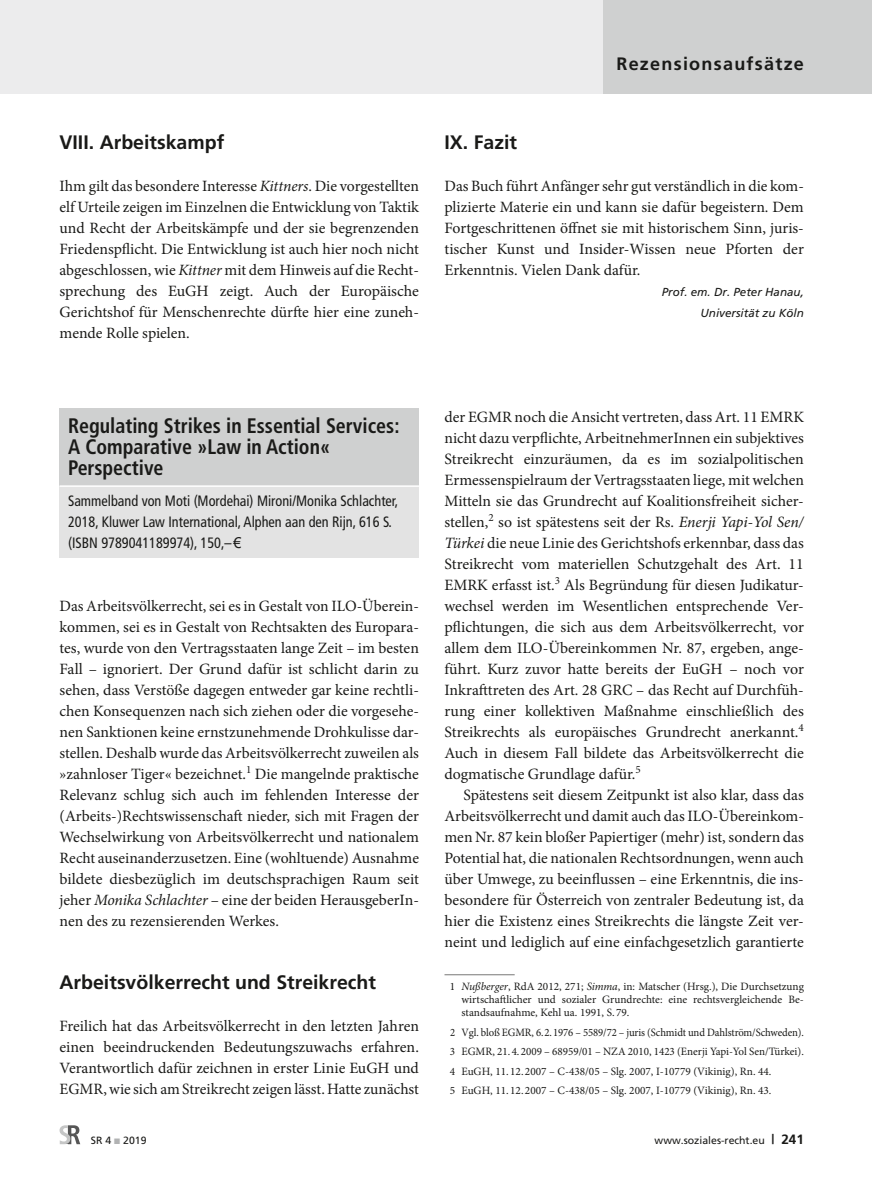
<style>
.page{position:relative;width:872px;height:1191px;background:#fff}
.page>*{position:absolute;margin:0;border:0;box-sizing:border-box;transform-origin:0 0}
.Rezensionen_U1{font:700 condensed 21px/21px "Frutiger";color:#1a1a18;scale:.95 1}
.U1_kein_Kasten{font:700 19.5px "Frutiger";color:#1a1a18}
.t1{font:700 18px "Frutiger";letter-spacing:.07em;color:#1a1a18}
.GS{font:15.75px/21px "Minion Pro";color:#1a1a18;text-align:justify}
.GS_Folge{font:15.75px/21px "Minion Pro";color:#1a1a18;text-align:justify}
.Rezensionen_biblioAn{font:condensed 15px/21px "Frutiger";color:#1a1a18;scale:.95 1}
.Autor_2{font:italic 11.7px/21px "Frutiger";color:#1a1a18;text-align:right}
.FN_Standard{font:11.25px "Minion Pro";color:#1a1a18}
.FN_Linie{font:11.25px/13.2px "Minion Pro";color:#1a1a18;text-align:justify}
.FN_Standard-2{font:11.25px "Minion Pro";color:#1a1a18;scale:.95 1}
.t2{font:10.5px "Frutiger";color:#1a1a18}
.s1{font-style:italic}
.s2{font-family:"Arial";font-stretch:normal}
.s3{color:#b1b2b3}
.s4{font-weight:700;font-size:13.5px}
</style>
<div class="page">
<div style="left:0;top:0;width:872px;height:94px;background:#ececed"></div>
<div style="left:603px;top:0;width:269px;height:94px;background:#cfd0d0"></div>
<svg style="left:60px;top:1125px;width:20px;height:19px"></svg>
<div style="left:60px;top:408px;width:359px;height:93px;background:#cfd0d0"></div>
<div style="left:60px;top:486px;width:359px;height:71px;background:#e3e3e3"></div>
<hr style="left:60px;top:485px;width:359px;height:2px;background:#fff">
<hr style="left:444px;top:974px;width:70px;height:1px;background:#878786">
<p class="t1" style="left:616px;top:53px;width:189px">Rezensionsaufsätze</p>
<p class="U1_kein_Kasten" style="left:60px;top:131px;width:166px">VIII. Arbeitskampf</p>
<p class="GS" style="left:60px;top:175px;width:361px">Ihm gilt das besondere Interesse <span class="s1">Kittners</span>. Die vorgestellten elf Urteile zeigen im Einzelnen die Entwicklung von Taktik und Recht der Arbeitskämpfe und der sie begrenzenden Friedenspflicht. Die Entwicklung ist auch hier noch nicht abgeschlossen, wie <span class="s1">Kittner</span> mit dem Hinweis auf die Recht&shy;sprechung des EuGH zeigt. Auch der Europäische Gerichtshof für Menschenrechte dürfte hier eine zuneh&shy;mende Rolle spielen.</p>
<p class="U1_kein_Kasten" style="left:444px;top:131px;width:74px">IX. Fazit</p>
<p class="GS" style="left:444px;top:175px;width:361px">Das Buch führt Anfänger sehr gut verständlich in die kom&shy;plizierte Materie ein und kann sie dafür begeistern. Dem Fortgeschrittenen öffnet sie mit historischem Sinn, juris&shy;tischer Kunst und Insider-Wissen neue Pforten der Erkenntnis. Vielen Dank dafür.</p>
<p class="Autor_2" style="left:661px;top:281px;width:144px">Prof. em. Dr. Peter Hanau,<br>Universität zu Köln</p>
<p class="Rezensionen_U1" style="left:68px;top:415px;width:350px">Regulating Strikes in Essential Services:<br>A Comparative »Law in Action«<br>Perspective</p>
<p class="Rezensionen_biblioAn" style="left:68px;top:490px;width:349px">Sammelband von Moti (Mordehai) Mironi/Monika Schlachter,<br>2018, Kluwer Law International, Alphen aan den Rijn, 616 S. (ISBN 9789041189974), 150,–<span class="s2">€</span></p>
<p class="GS" style="left:60px;top:595px;width:361px">Das Arbeitsvölkerrecht, sei es in Gestalt von ILO-Überein&shy;kommen, sei es in Gestalt von Rechtsakten des Europara&shy;tes, wurde von den Vertragsstaaten lange Zeit – im besten Fall – ignoriert. Der Grund dafür ist schlicht darin zu sehen, dass Verstöße dagegen entweder gar keine rechtli&shy;chen Konsequenzen nach sich ziehen oder die vorgesehe&shy;nen Sanktionen keine ernstzunehmende Drohkulisse dar&shy;stellen. Deshalb wurde das Arbeitsvölkerrecht zuweilen als »zahnloser Tiger« bezeichnet.<sup>1</sup> Die mangelnde praktische Relevanz schlug sich auch im fehlenden Interesse der (Arbeits-)Rechtswissenschaft nieder, sich mit Fragen der Wechselwirkung von Arbeitsvölkerrecht und nationalem Recht auseinanderzusetzen. Eine (wohltuende) Ausnahme bildete diesbezüglich im deutschsprachigen Raum seit jeher <span class="s1">Monika Schlachter</span> – eine der beiden HerausgeberIn&shy;nen des zu rezensierenden Werkes.</p>
<p class="U1_kein_Kasten" style="left:60px;top:971px;width:318px">Arbeitsvölkerrecht und Streikrecht</p>
<p class="GS" style="left:60px;top:1015px;width:361px">Freilich hat das Arbeitsvölkerrecht in den letzten Jahren einen beeindruckenden Bedeutungszuwachs erfahren.<br>Verantwortlich dafür zeichnen in erster Linie EuGH und EGMR, wie sich am Streikrecht zeigen lässt. Hatte zunächst</p>
<p class="GS" style="left:444px;top:406px;width:361px">der EGMR noch die Ansicht vertreten, dass Art. 11 EMRK nicht dazu verpflichte, ArbeitnehmerInnen ein subjektives Streikrecht einzuräumen, da es im sozialpolitischen Ermessenspielraum der Vertragsstaaten liege, mit welchen Mitteln sie das Grundrecht auf Koalitionsfreiheit sicher&shy;stellen,<sup>2</sup> so ist spätestens seit der Rs. <span class="s1">Enerji Yapi-Yol Sen/ Türkei</span> die neue Linie des Gerichtshofs erkennbar, dass das Streikrecht vom materiellen Schutzgehalt des Art. 11<br>EMRK erfasst ist.<sup>3</sup> Als Begründung für diesen Judikatur&shy;wechsel werden im Wesentlichen entsprechende Ver&shy;pflichtungen, die sich aus dem Arbeitsvölkerrecht, vor allem dem ILO-Übereinkommen Nr. 87, ergeben, ange&shy;führt. Kurz zuvor hatte bereits der EuGH – noch vor Inkrafttreten des Art. 28 GRC – das Recht auf Durchfüh&shy;rung einer kollektiven Maßnahme einschließlich des Streikrechts als europäisches Grundrecht anerkannt.<sup>4<br></sup>Auch in diesem Fall bildete das Arbeitsvölkerrecht die dogmatische Grundlage dafür.<sup>5</sup></p>
<p class="GS_Folge" style="left:444px;top:784px;width:361px;text-indent:19px">Spätestens seit diesem Zeitpunkt ist also klar, dass das Arbeitsvölkerrecht und damit auch das ILO-Übereinkom&shy;men Nr. 87 kein bloßer Papiertiger (mehr) ist, sondern das Potential hat, die nationalen Rechtsordnungen, wenn auch über Umwege, zu beeinflussen – eine Erkenntnis, die ins&shy;besondere für Österreich von zentraler Bedeutung ist, da hier die Existenz eines Streikrechts die längste Zeit ver&shy;neint und lediglich auf eine einfachgesetzlich garantierte</p>
<p class="FN_Linie" style="left:461px;top:980px;width:344px;text-indent:-12px">1 <span class="s1">Nußberger</span>, RdA 2012, 271; <span class="s1">Simma</span>, in: Matscher (Hrsg.), Die Durchsetzung wirtschaftlicher und sozialer Grundrechte: eine rechtsvergleichende Be&shy;standsaufnahme, Kehl ua. 1991, S. 79.</p>
<p class="FN_Standard-2" style="left:450px;top:1024px;width:374px">2 Vgl. bloß EGMR, 6.2.1976 – 5589/72 – juris (Schmidt und Dahlström/Schweden).</p>
<p class="FN_Standard" style="left:450px;top:1044px;width:355px">3 EGMR, 21. 4. 2009 – 68959/01 – NZA 2010, 1423 (Enerji Yapi-Yol Sen/Türkei).</p>
<p class="FN_Standard" style="left:450px;top:1063px;width:323px">4 EuGH, 11. 12. 2007 – C-438/05 – Slg. 2007, I-10779 (Vikinig), Rn. 44.</p>
<p class="FN_Standard" style="left:450px;top:1083px;width:323px">5 EuGH, 11. 12. 2007 – C-438/05 – Slg. 2007, I-10779 (Vikinig), Rn. 43.</p>
<p class="t2" style="left:91px;top:1134px;width:57px">SR 4 <span class="s3">■</span> 2019</p>
<p class="t2" style="left:654px;top:1134px;width:151px">www.soziales-recht.eu <span class="s4">| 241</span></p>
</div>
